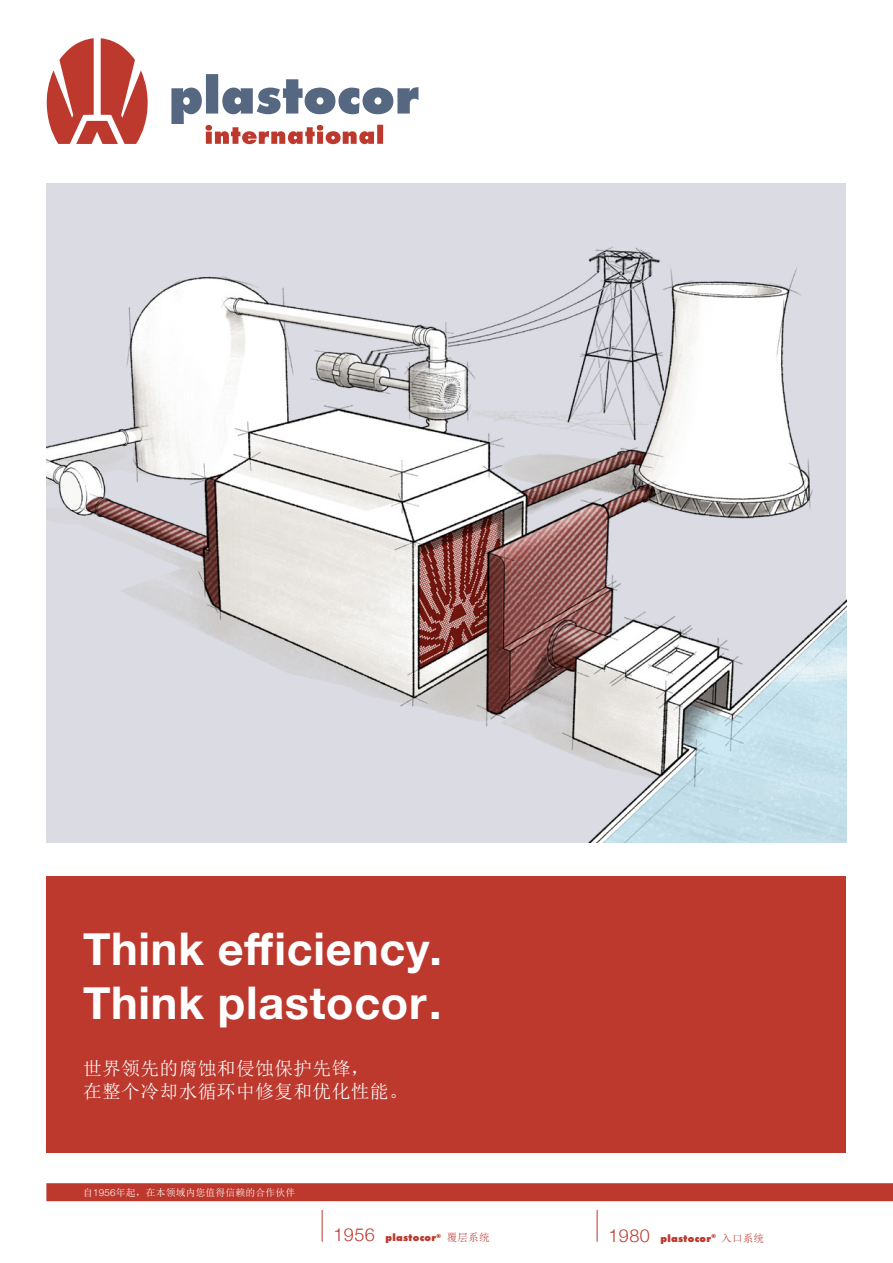
<style>
.page{position:relative;width:893px;height:1263px;background:#fff}
.page>*{position:absolute;margin:0;border:0;box-sizing:border-box;transform-origin:0 0}
.t1{font:700 45px/54px "Helvetica Neue";letter-spacing:.015em;color:#fff}
.t2{font:18.75px/23px "Sim Sun";letter-spacing:.02em;color:#fff}
.t3{font:700 expanded 10.5px "Futura";letter-spacing:.025em;color:#bd392e}
.t4{font:9.75px "Sim Sun";letter-spacing:.025em;color:#fff}
.s1{font-family:"Helvetica Neue";font-weight:300}
.s2{font-family:"Helvetica Neue";font-weight:300;font-stretch:normal;font-size:18px}
.s3{font-family:"Sim Sun";font-weight:400;font-stretch:normal}
</style>
<div class="page">
<div style="left:47px;top:876px;width:799px;height:276px;background:#bd392e"></div>
<div style="left:46px;top:1183px;width:847px;height:18px;background:#bd392e"></div>
<hr style="left:322px;top:1210px;width:1px;height:32px;background:#bd392e">
<hr style="left:597px;top:1210px;width:1px;height:32px;background:#bd392e">
<svg style="left:47px;top:38px;width:101px;height:106px"></svg>
<svg style="left:171px;top:74px;width:247px;height:70px"></svg>
<div style="left:47px;top:183px;width:799px;height:660px;background:#dbdce3"></div>
<img style="left:47px;top:246px;width:799px;height:597px">
<h1 class="t1" style="left:83px;top:923px;width:360px">Think efficiency.<br>Think plastocor.</h1>
<h2 class="t2" style="left:83px;top:1057px;width:326px">世界领先的腐蚀和侵蚀保护先锋，<br>在整个冷却水循环中修复和优化性能。</h2>
<p class="t4" style="left:83px;top:1187px;width:214px">自<span class="s1">1956</span>年起，在本领域内您值得信赖的合作伙伴</p>
<p class="t3" style="left:333px;top:1231px;width:158px"><span class="s2">1956</span> plastocor<sup>®</sup> <span class="s3">覆层系统</span></p>
<p class="t3" style="left:608px;top:1232px;width:157px"><span class="s2">1980</span> plastocor<sup>®</sup> <span class="s3">入口系统</span></p>
</div>
